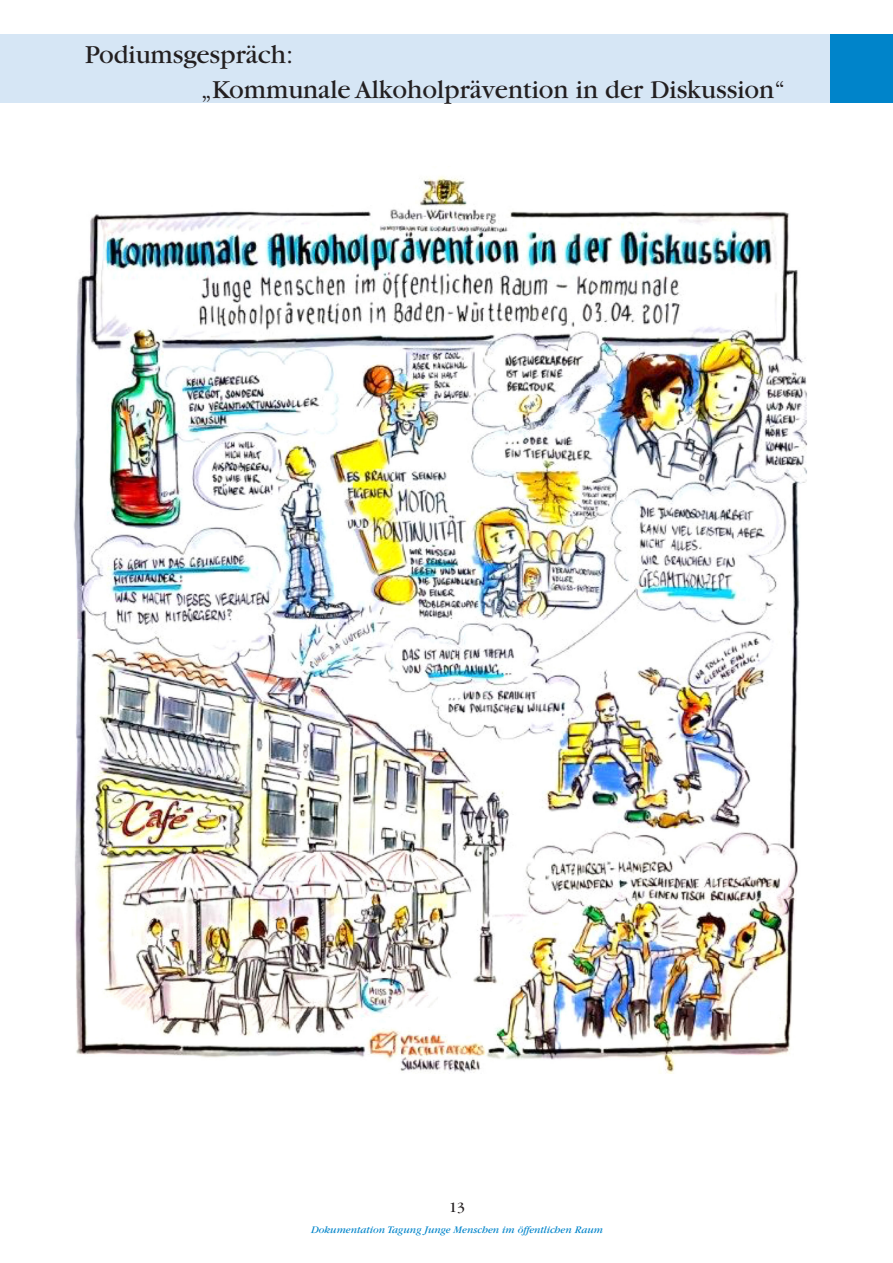
<style>
.page{position:relative;width:893px;height:1263px;background:#fff}
.page>*{position:absolute;margin:0;border:0;box-sizing:border-box;transform-origin:0 0}
.t1{font:27px/35.1px "Garamond";color:#231f20}
.t2{font:15px "Garamond";color:#231f20}
.t3{font:italic 10.5px "Garamond";color:#0084ca}
</style>
<div class="page">
<div style="left:829px;top:34px;width:64px;height:68px;background:#0084ca"></div>
<div style="left:0;top:34px;width:829px;height:68px;background:#d6e6f5"></div>
<img style="left:73px;top:176px;width:735px;height:898px">
<p class="t1" style="left:201px;top:38px;width:586px;text-indent:-116px">Podiumsgespräch:<br>„Kommunale Alkoholprävention in der Diskussion“</p>
<p class="t2" style="left:449px;top:1200px;width:17px">13</p>
<p class="t3" style="left:311px;top:1224px;width:294px">Dokumentation Tagung Junge Menschen im öffentlichen Raum</p>
</div>
